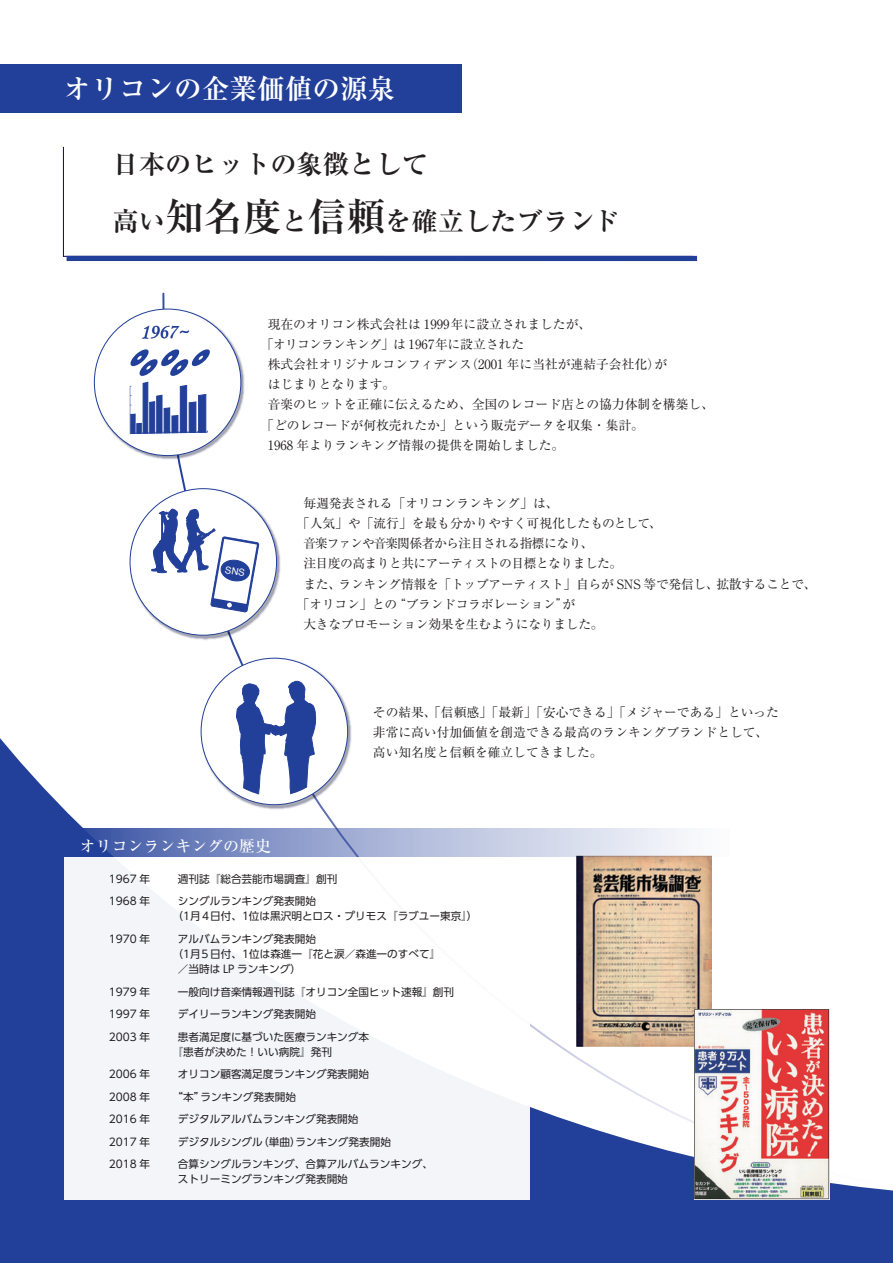
<style>
.page{position:relative;width:893px;height:1263px;background:#fff}
.page>*{position:absolute;margin:0;border:0;box-sizing:border-box;transform-origin:0 0}
.t1{font:700 27.6px "Ryumin Pro";color:#fff}
.t2{font:700 26.25px/57.2px "Ryumin Pro";color:#231f20}
.t3{font:21.15px "Monotype Corsiva";color:#223f99}
.t4{font:500 15.9px "Ryumin Pro";color:#fff}
.t5{font:12.75px/20.2px "Ryumin Pro";color:#231f20}
.t6{font:12.75px "Ryumin Pro";letter-spacing:-.02em;color:#231f20}
.t7{font:12.75px "Ryumin Pro";letter-spacing:-.04em;color:#231f20}
.t8{font:10.65px/15px "UD Shin Go Pro";color:#231f20}
.s1{font-size:38.7px}
</style>
<div class="page">
<svg style="left:0;top:738px;width:893px;height:525px"></svg>
<div style="left:64px;top:857px;width:465px;height:342px;background:#f3f5f9"></div>
<img style="left:577px;top:857px;width:134px;height:189px">
<img style="left:694px;top:1009px;width:135px;height:190px">
<svg style="left:64px;top:828px;width:666px;height:29px;background:#a3aed3"></svg>
<img style="left:129px;top:487px;width:152px;height:153px">
<div style="left:130px;top:489px;width:147px;height:146px;background:#fff;border-radius:50%"></div>
<img style="left:93px;top:308px;width:152px;height:153px">
<div style="left:94px;top:309px;width:147px;height:147px;background:#fff;border-radius:50%"></div>
<svg style="left:129px;top:349px;width:81px;height:85px"></svg>
<img style="left:200px;top:657px;width:153px;height:153px">
<div style="left:201px;top:658px;width:147px;height:147px;background:#fff;border-radius:50%"></div>
<svg style="left:236px;top:681px;width:80px;height:115px"></svg>
<svg style="left:62px;top:146px;width:632px;height:111px"></svg>
<div style="left:67px;top:256px;width:630px;height:5px;background:#223f99"></div>
<div style="left:0;top:64px;width:462px;height:48px;background:#223f99"></div>
<svg style="left:151px;top:509px;width:108px;height:103px"></svg>
<h1 class="t1" style="left:63px;top:67px;width:333px">オリコンの企業価値の源泉</h1>
<h2 class="t2" style="left:113px;top:134px;width:508px">日本のヒットの象徴として<br>高い<span class="s1">知名度</span>と<span class="s1">信頼</span>を確立したブランド</h2>
<h3 class="t3" style="left:140px;top:318px;width:50px">1967~</h3>
<p class="t5" style="left:268px;top:313px;width:325px">現在のオリコン株式会社は 1999年に設立されましたが、</p>
<p class="t6" style="left:261px;top:334px;width:264px">「オリコンランキング」は 1967年に設立された</p>
<p class="t5" style="left:268px;top:353px;width:401px">株式会社オリジナルコンフィデンス（2001 年に当社が連結子会社化）が</p>
<p class="t5" style="left:268px;top:373px;width:129px">はじまりとなります。</p>
<p class="t5" style="left:268px;top:394px;width:448px">音楽のヒットを正確に伝えるため、全国のレコード店との協力体制を構築し、</p>
<p class="t5" style="left:261px;top:414px;width:384px">「どのレコードが何枚売れたか」という販売データを収集・集計。</p>
<p class="t5" style="left:268px;top:434px;width:298px">1968 年よりランキング情報の提供を開始しました。</p>
<p class="t5" style="left:303px;top:492px;width:257px">毎週発表される「オリコンランキング」は、</p>
<p class="t5" style="left:297px;top:512px;width:366px">「人気」や「流行」を最も分かりやすく可視化したものとして、</p>
<p class="t7" style="left:303px;top:533px;width:292px">音楽ファンや音楽関係者から注目される指標になり、</p>
<p class="t7" style="left:303px;top:553px;width:320px">注目度の高まりと共にアーティストの目標となりました。</p>
<p class="t6" style="left:303px;top:574px;width:515px">また、ランキング情報を「トップアーティスト」自らが SNS 等で発信し、拡散することで、</p>
<p class="t6" style="left:297px;top:594px;width:280px">「オリコン」との“ブランドコラボレーション”が</p>
<p class="t6" style="left:303px;top:614px;width:302px">大きなプロモーション効果を生むようになりました。</p>
<p class="t5" style="left:373px;top:701px;width:408px">その結果、「信頼感」「最新」「安心できる」「メジャーである」といった非常に高い付加価値を創造できる最高のランキングブランドとして、高い知名度と信頼を確立してきました。</p>
<h3 class="t4" style="left:80px;top:834px;width:193px">オリコンランキングの歴史</h3>
<p class="t8" style="left:109px;top:871px;width:43px">1967 年</p>
<p class="t8" style="left:178px;top:871px;width:161px">週刊誌『総合芸能市場調査』創刊</p>
<p class="t8" style="left:109px;top:893px;width:43px">1968 年</p>
<p class="t8" style="left:173px;top:893px;width:306px;text-indent:5px">シングルランキング発表開始<br>（1月4日付、1位は黒沢明とロス・プリモス『ラブユー東京』）</p>
<p class="t8" style="left:109px;top:931px;width:43px">1970 年</p>
<p class="t8" style="left:178px;top:931px;width:140px">アルバムランキング発表開始</p>
<p class="t8" style="left:173px;top:946px;width:269px">（1月5日付、1位は森進一『花と涙／森進一のすべて』</p>
<p class="t8" style="left:178px;top:961px;width:125px">／当時は LP ランキング）</p>
<p class="t8" style="left:109px;top:984px;width:43px">1979 年</p>
<p class="t8" style="left:178px;top:984px;width:278px">一般向け音楽情報週刊誌『オリコン全国ヒット速報』創刊</p>
<p class="t8" style="left:109px;top:1006px;width:43px">1997 年</p>
<p class="t8" style="left:178px;top:1006px;width:140px">デイリーランキング発表開始</p>
<p class="t8" style="left:109px;top:1029px;width:43px">2003 年</p>
<p class="t8" style="left:173px;top:1029px;width:198px;text-indent:5px">患者満足度に基づいた医療ランキング本『患者が決めた！いい病院』発刊</p>
<p class="t8" style="left:109px;top:1066px;width:43px">2006 年</p>
<p class="t8" style="left:178px;top:1066px;width:193px">オリコン顧客満足度ランキング発表開始</p>
<p class="t8" style="left:109px;top:1089px;width:43px">2008 年</p>
<p class="t8" style="left:173px;top:1089px;width:125px">“本”ランキング発表開始</p>
<p class="t8" style="left:109px;top:1111px;width:43px">2016 年</p>
<p class="t8" style="left:178px;top:1111px;width:182px">デジタルアルバムランキング発表開始</p>
<p class="t8" style="left:109px;top:1134px;width:43px">2017 年</p>
<p class="t8" style="left:178px;top:1134px;width:215px">デジタルシングル（単曲）ランキング発表開始</p>
<p class="t8" style="left:109px;top:1156px;width:43px">2018 年</p>
<p class="t8" style="left:178px;top:1156px;width:257px">合算シングルランキング、合算アルバムランキング、ストリーミングランキング発表開始</p>
</div>
